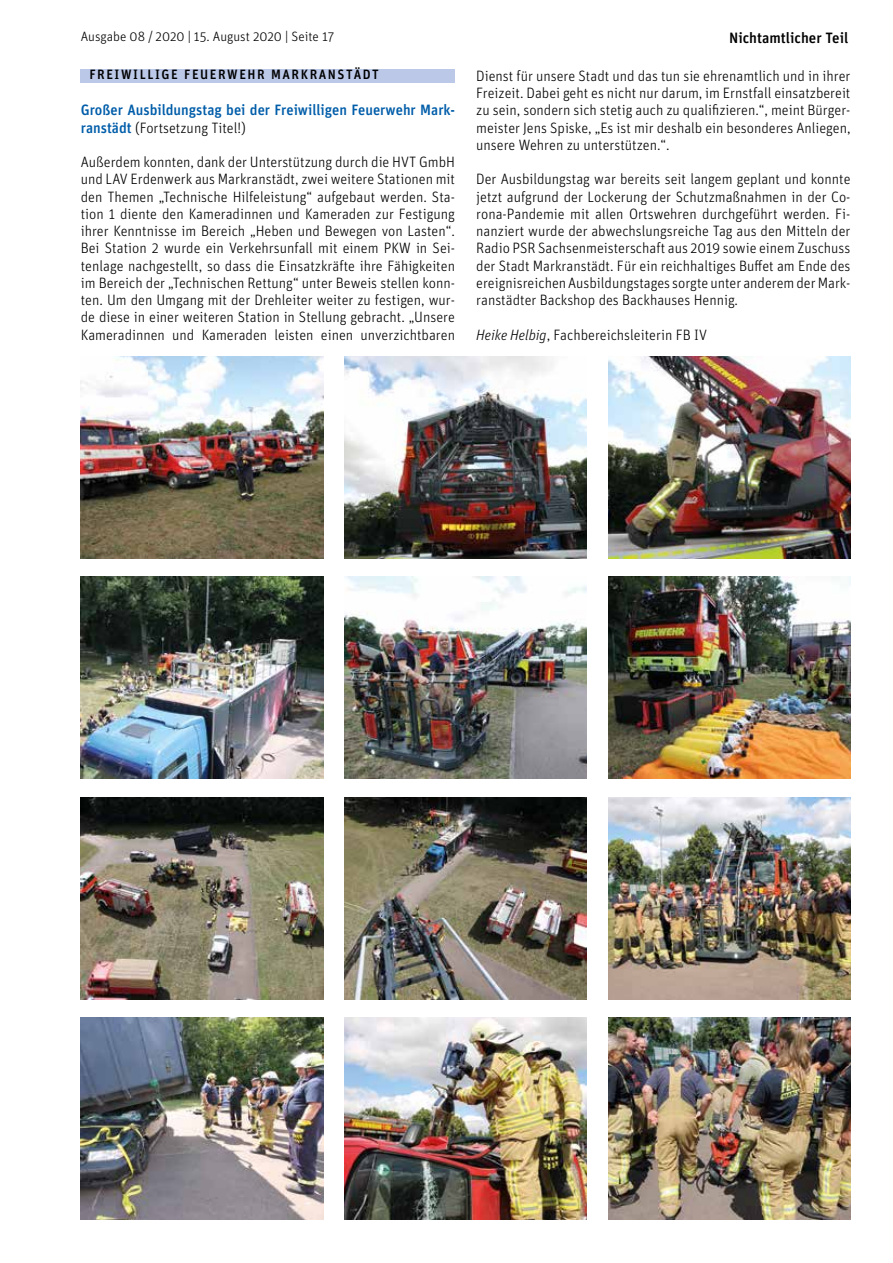
<style>
.page{position:relative;width:893px;height:1263px;background:#fff}
.page>*{position:absolute;margin:0;border:0;box-sizing:border-box;transform-origin:0 0}
.t1{font:300 15px/17.2px "Unit OT";color:#000;text-align:justify}
.t2{font:500 15px/17.2px "Unit OT";color:#005da9}
.t3{font:500 15px "Unit OT";color:#000}
.t4{font:300 13.5px "Unit OT";color:#000}
.t5{font:500 13.5px "Unit OT";letter-spacing:.12em;color:#000}
.s1{font-weight:300;color:#000}
.s2{font-style:italic}
</style>
<div class="page">
<div style="left:81px;top:69px;width:374px;height:13px;background:#bcc8e8"></div>
<img style="left:81px;top:356px;width:242px;height:202px">
<img style="left:344px;top:356px;width:243px;height:202px">
<img style="left:608px;top:356px;width:242px;height:202px">
<img style="left:81px;top:576px;width:242px;height:202px">
<img style="left:344px;top:577px;width:243px;height:201px">
<img style="left:608px;top:577px;width:242px;height:201px">
<img style="left:81px;top:797px;width:242px;height:202px">
<img style="left:344px;top:797px;width:243px;height:202px">
<img style="left:608px;top:797px;width:242px;height:202px">
<img style="left:81px;top:1017px;width:242px;height:202px">
<img style="left:344px;top:1017px;width:243px;height:202px">
<img style="left:608px;top:1017px;width:242px;height:202px">
<p class="t4" style="left:81px;top:29px;width:255px">Ausgabe 08 / 2020 | 15. August 2020 | Seite 17</p>
<p class="t3" style="left:729px;top:28px;width:121px">Nichtamtlicher Teil</p>
<p class="t5" style="left:89px;top:66px;width:291px">FREIWILLIGE FEUERWEHR MARKRANSTÄDT</p>
<p class="t2" style="left:81px;top:101px;width:376px">Großer Ausbildungstag bei der Freiwilligen Feuerwehr Mark&shy;ranstädt <span class="s1">(Fortsetzung Titel!)</span></p>
<p class="t1" style="left:81px;top:153px;width:376px">Außerdem konnten, dank der Unterstützung durch die HVT GmbH und LAV Erdenwerk aus Markranstädt, zwei weitere Stationen mit den Themen „Technische Hilfeleistung“ aufgebaut werden. Sta&shy;tion 1 diente den Kameradinnen und Kameraden zur Festigung ihrer Kenntnisse im Bereich „Heben und Bewegen von Lasten“.<br>Bei Station 2 wurde ein Verkehrsunfall mit einem PKW in Sei&shy;tenlage nachgestellt, so dass die Einsatzkräfte ihre Fähigkeiten im Bereich der „Technischen Rettung“ unter Beweis stellen konn&shy;ten. Um den Umgang mit der Drehleiter weiter zu festigen, wur&shy;de diese in einer weiteren Station in Stellung gebracht. „Unsere Kameradinnen und Kameraden leisten einen unverzichtbaren</p>
<p class="t1" style="left:476px;top:67px;width:376px">Dienst für unsere Stadt und das tun sie ehrenamtlich und in ihrer Freizeit. Dabei geht es nicht nur darum, im Ernstfall einsatzbereit zu sein, sondern sich stetig auch zu qualifizieren.“, meint Bürger&shy;meister Jens Spiske, „Es ist mir deshalb ein besonderes Anliegen, unsere Wehren zu unterstützen.“.</p>
<p class="t1" style="left:476px;top:171px;width:376px">Der Ausbildungstag war bereits seit langem geplant und konnte jetzt aufgrund der Lockerung der Schutzmaßnahmen in der Co&shy;rona-Pandemie mit allen Ortswehren durchgeführt werden. Fi&shy;nanziert wurde der abwechslungsreiche Tag aus den Mitteln der Radio PSR Sachsenmeisterschaft aus 2019 sowie einem Zuschuss der Stadt Markranstädt. Für ein reichhaltiges Buffet am Ende des ereignisreichen Ausbildungstages sorgte unter anderem der Mark&shy;ranstädter Backshop des Backhauses Hennig.</p>
<p class="t1" style="left:476px;top:326px;width:232px"><span class="s2">Heike Helbig</span>, Fachbereichsleiterin FB IV</p>
</div>
